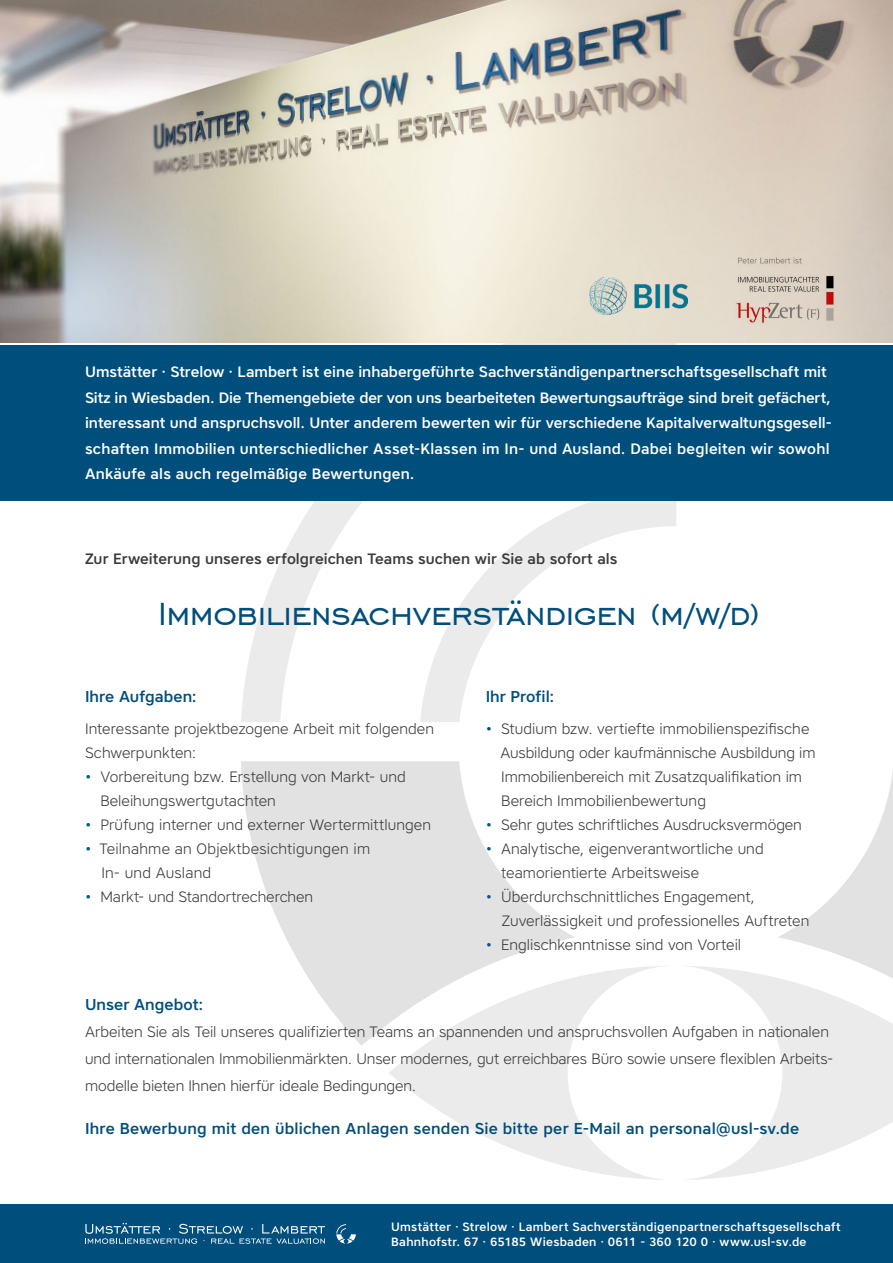
<style>
.page{position:relative;width:893px;height:1263px;background:#fff}
.page>*{position:absolute;margin:0;border:0;box-sizing:border-box;transform-origin:0 0}
.t1{font:40.5px "Engravers Gothic BT";letter-spacing:-.015em;color:#004e7b}
.t2{font:500 15.75px "Core Sans A55";letter-spacing:.01em;color:#004e7b}
.t3{font:300 15px/24px "Core Sans A35";color:#3a3a39}
.t4{font:500 15px/25.5px "Core Sans A55";color:#fff}
.t5{font:500 15px "Core Sans A55";letter-spacing:.005em;color:#3a3a39}
.t6{font:500 12px/15px "Core Sans A55";letter-spacing:.025em;color:#fff}
.s1{color:#005b88}
.s2{color:#004e7b}
</style>
<div class="page">
<svg style="left:241px;top:342px;width:435px;height:380px"></svg>
<svg style="left:420px;top:501px;width:256px;height:221px"></svg>
<svg style="left:778px;top:771px;width:115px;height:195px"></svg>
<svg style="left:241px;top:761px;width:334px;height:285px;fill:#e2e2e2"></svg>
<svg style="left:389px;top:966px;width:273px;height:214px"></svg>
<svg style="left:688px;top:966px;width:205px;height:214px"></svg>
<div style="left:0;top:1204px;width:893px;height:59px;background:#004e7b"></div>
<div style="left:0;top:345px;width:893px;height:156px;background:#004e7b"></div>
<svg style="left:85px;top:1223px;width:240px;height:21px"></svg>
<svg style="left:336px;top:1224px;width:20px;height:20px"></svg>
<img style="left:0;top:0;width:893px;height:342px">
<img style="left:711px;top:232px;width:155px;height:109px">
<img style="left:589px;top:277px;width:99px;height:38px">
<p class="t4" style="left:85px;top:359px;width:748px">Umstätter · Strelow · Lambert ist eine inhabergeführte Sachverständigenpartnerschaftsgesellschaft mit Sitz in Wiesbaden. Die Themengebiete der von uns bearbeiteten Bewertungsaufträge sind breit gefächert, interessant und anspruchsvoll. Unter anderem bewerten wir für verschiedene Kapitalverwaltungsgesell&shy;schaften Immobilien unterschiedlicher Asset-Klassen im In- und Ausland. Dabei begleiten wir sowohl Ankäufe als auch regelmäßige Bewertungen.</p>
<p class="t5" style="left:85px;top:549px;width:534px">Zur Erweiterung unseres erfolgreichen Teams suchen wir Sie ab sofort als</p>
<h1 class="t1" style="left:158px;top:591px;width:604px">Immobiliensachverständigen (m/w/d)</h1>
<p class="t2" style="left:85px;top:686px;width:113px">Ihre Aufgaben:</p>
<p class="t3" style="left:85px;top:717px;width:350px">Interessante projektbezogene Arbeit mit folgenden<br>Schwerpunkten:</p>
<p class="t3" style="left:100px;top:765px;width:307px;text-indent:-15px"><span class="s1">•</span> Vorbereitung bzw. Erstellung von Markt- und<br>Beleihungswertgutachten</p>
<p class="t3" style="left:85px;top:813px;width:347px"><span class="s1">•</span> Prüfung interner und externer Wertermittlungen</p>
<p class="t3" style="left:101px;top:837px;width:270px;text-indent:-16px"><span class="s1">•</span> Teilnahme an Objektbesichtigungen im<br>In- und Ausland</p>
<p class="t3" style="left:85px;top:885px;width:230px"><span class="s1">•</span> Markt- und Standortrecherchen</p>
<p class="t2" style="left:486px;top:686px;width:70px">Ihr Profil:</p>
<p class="t3" style="left:500px;top:717px;width:317px;text-indent:-15px"><span class="s2">•</span> Studium bzw. vertiefte immobilienspezifische Ausbildung oder kaufmännische Ausbildung im Immobilienbereich mit Zusatzqualifikation im Bereich Immobilienbewertung</p>
<p class="t3" style="left:486px;top:813px;width:318px"><span class="s1">•</span> Sehr gutes schriftliches Ausdrucksvermögen</p>
<p class="t3" style="left:501px;top:837px;width:264px;text-indent:-16px"><span class="s1">•</span> Analytische, eigenverantwortliche und teamorientierte Arbeitsweise</p>
<p class="t3" style="left:502px;top:885px;width:309px;text-indent:-16px"><span class="s1">•</span> Überdurchschnittliches Engagement,<br>Zuverlässigkeit und professionelles Auftreten</p>
<p class="t3" style="left:486px;top:933px;width:257px"><span class="s1">•</span> Englischkenntnisse sind von Vorteil</p>
<p class="t2" style="left:85px;top:994px;width:120px">Unser Angebot:</p>
<p class="t3" style="left:85px;top:1018px;width:750px;line-height:27px">Arbeiten Sie als Teil unseres qualifizierten Teams an spannenden und anspruchsvollen Aufgaben in nationalen und internationalen Immobilienmärkten. Unser modernes, gut erreichbares Büro sowie unsere flexiblen Arbeits&shy;modelle bieten Ihnen hierfür ideale Bedingungen.</p>
<p class="t2" style="left:85px;top:1119px;width:716px">Ihre Bewerbung mit den üblichen Anlagen senden Sie bitte per E-Mail an personal@usl-sv.de</p>
<p class="t6" style="left:391px;top:1219px;width:451px">Umstätter · Strelow · Lambert Sachverständigenpartnerschaftsgesellschaft<br>Bahnhofstr. 67 · 65185 Wiesbaden · 0611 - 360 120 0 · www.usl-sv.de</p>
</div>
